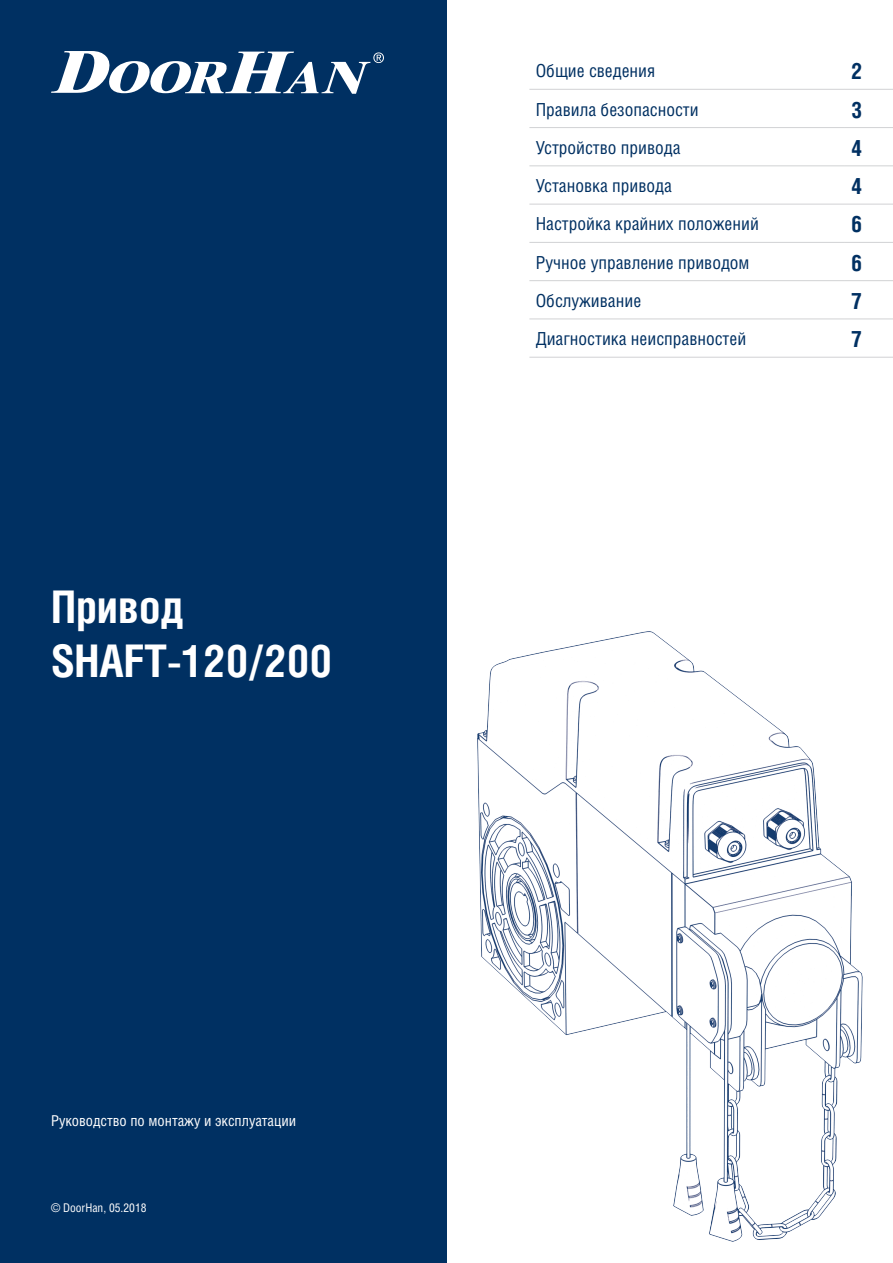
<style>
.page{position:relative;width:893px;height:1263px;background:#fff}
.page>*{position:absolute;margin:0;border:0;box-sizing:border-box;transform-origin:0 0}
.t1{font:700 45px/54px "Helios Cond";color:#fff}
.t2{font:700 22.5px "Helios Cond";color:#003062}
.t3{font:18px "Helios Cond";color:#003062}
.t4{font:15px "Helios Cond";color:#fff}
.t5{font:12px "Helios Cond";color:#fff}
.s1{font-style:inherit}
</style>
<div class="page">
<div style="left:0;top:0;width:446px;height:1263px;background:#003062"></div>
<svg style="left:51px;top:51px;width:333px;height:43px"></svg>
<img style="left:477px;top:631px;width:385px;height:611px">
<hr style="left:529px;top:89px;width:316px;height:1px;background:#d1d2d4">
<hr style="left:845px;top:89px;width:48px;height:1px;background:#d1d2d4">
<hr style="left:529px;top:127px;width:316px;height:1px;background:#d1d2d4">
<hr style="left:845px;top:127px;width:48px;height:1px;background:#d1d2d4">
<hr style="left:529px;top:166px;width:316px;height:1px;background:#d1d2d4">
<hr style="left:845px;top:166px;width:48px;height:1px;background:#d1d2d4">
<hr style="left:529px;top:204px;width:316px;height:1px;background:#d1d2d4">
<hr style="left:845px;top:204px;width:48px;height:1px;background:#d1d2d4">
<hr style="left:529px;top:242px;width:316px;height:1px;background:#d1d2d4">
<hr style="left:845px;top:242px;width:48px;height:1px;background:#d1d2d4">
<hr style="left:529px;top:280px;width:316px;height:1px;background:#d1d2d4">
<hr style="left:845px;top:280px;width:48px;height:1px;background:#d1d2d4">
<hr style="left:529px;top:319px;width:316px;height:1px;background:#d1d2d4">
<hr style="left:845px;top:319px;width:48px;height:1px;background:#d1d2d4">
<hr style="left:529px;top:357px;width:316px;height:1px;background:#d1d2d4">
<hr style="left:845px;top:357px;width:48px;height:1px;background:#d1d2d4">
<h1 class="t1" style="left:51px;top:578px;width:283px">Привод<br>SHAFT-120/200</h1>
<p class="t4" style="left:51px;top:1111px;width:247px">Руководство по монтажу и эксплуатации</p>
<p class="t5" style="left:51px;top:1200px;width:97px">© DoorHan, 05.2018</p>
<p class="t3" style="left:536px;top:60px;width:121px">Общие сведения</p>
<p class="t2" style="left:851px;top:58px;width:13px">2</p>
<p class="t3" style="left:536px;top:98px;width:164px">Правила безопасности</p>
<p class="t2" style="left:851px;top:96px;width:13px">3</p>
<p class="t3" style="left:536px;top:137px;width:146px">Устройство привода</p>
<p class="t2" style="left:851px;top:134px;width:13px">4</p>
<p class="t3" style="left:536px;top:175px;width:138px">Установка привода</p>
<p class="t2" style="left:851px;top:173px;width:13px">4</p>
<p class="t3" style="left:536px;top:213px;width:225px">Настройка крайних положений</p>
<p class="t2" style="left:851px;top:211px;width:13px">6</p>
<p class="t3" style="left:536px;top:251px;width:215px"><span class="s1">Р</span>учное управление приводом</p>
<p class="t2" style="left:851px;top:249px;width:13px">6</p>
<p class="t3" style="left:536px;top:290px;width:107px">Обслуживание</p>
<p class="t2" style="left:851px;top:287px;width:12px">7</p>
<p class="t3" style="left:536px;top:328px;width:212px">Диагностика неисправностей</p>
<p class="t2" style="left:851px;top:326px;width:12px">7</p>
</div>
